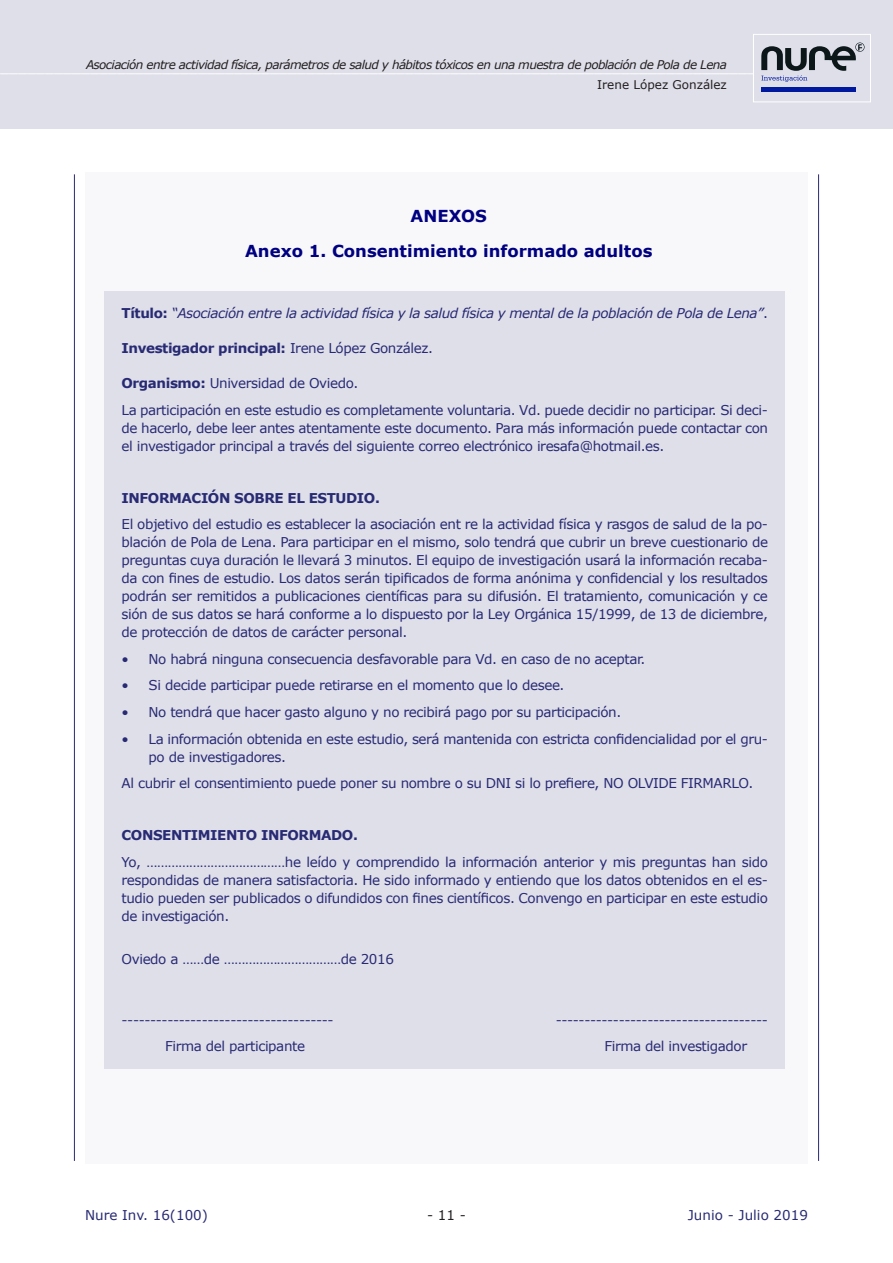
<style>
.page{position:relative;width:893px;height:1263px;background:#fff}
.page>*{position:absolute;margin:0;border:0;box-sizing:border-box;transform-origin:0 0}
.t1{font:18px "Myriad Pro";color:#fff}
.Texto{font:700 16.5px "Verdana";color:#000080}
.Texto-2{font:13.5px/18px "Verdana";letter-spacing:-.03em;color:#282a73;text-align:justify}
.Texto-3{font:700 13.5px "Verdana";letter-spacing:-.03em;color:#282a73}
.Texto-4{font:italic 13.5px "Verdana";letter-spacing:-.03em;color:#282a73}
.Texto-5{font:13.5px "Verdana";color:#282a73}
.t2{font:13.5px "Verdana";color:#231f20}
.t3{font:italic 12px "Verdana";letter-spacing:-.05em;color:#231f20}
.t4{font:12px "Verdana";color:#231f20}
.s1{font-weight:700;font-style:normal}
.s2{font-style:normal}
.s3{font-weight:400}
.s4{font-weight:700}
</style>
<div class="page">
<div style="left:1px;top:0;width:892px;height:128px;background:#dfdfea"></div>
<hr style="left:0;top:0;width:1px;height:128px;background:#dfdfea">
<hr style="left:74px;top:174px;width:1px;height:987px;background:#282a73">
<hr style="left:818px;top:174px;width:1px;height:987px;background:#282a73">
<div style="left:753px;top:34px;width:118px;height:68px;background:#dfdfea;border:1px solid #fff"></div>
<svg style="left:761px;top:43px;width:103px;height:39px"></svg>
<hr style="left:761px;top:87px;width:95px;height:4px;background:#00199f">
<div style="left:85px;top:172px;width:723px;height:991px;background:#f8f8fb"></div>
<div style="left:105px;top:291px;width:680px;height:777px;background:#dfdfea"></div>
<p class="t3" style="left:86px;top:56px;width:642px">Asociación entre actividad física, parámetros de salud y hábitos tóxicos en una muestra de población de Pola de Lena</p>
<p class="t4" style="left:597px;top:77px;width:131px">Irene López González</p>
<h1 class="t1" style="left:0;top:55px;width:838px">_____________________________________________________________________________________________</h1>
<p class="Texto" style="left:411px;top:204px;width:78px">ANEXOS</p>
<p class="Texto" style="left:245px;top:239px;width:409px">Anexo 1. Consentimiento informado adultos</p>
<p class="Texto-4" style="left:122px;top:304px;width:648px"><span class="s1">Título:</span> “Asociación entre la actividad física y la salud física y mental de la población de Pola de Lena”<span class="s2">.</span></p>
<p class="Texto-3" style="left:122px;top:339px;width:313px">Investigador principal: <span class="s3">Irene López González.</span></p>
<p class="Texto-2" style="left:122px;top:374px;width:238px"><span class="s4">Organismo:</span> Universidad de Oviedo.</p>
<p class="Texto-2" style="left:122px;top:401px;width:648px">La participación en este estudio es completamente voluntaria. Vd. puede decidir no participar. Si deci&shy;de hacerlo, debe leer antes atentamente este documento. Para más información puede contactar con el investigador principal a través del siguiente correo electrónico iresafa@hotmail.es.</p>
<p class="Texto-3" style="left:122px;top:488px;width:260px">INFORMACIÓN SOBRE EL ESTUDIO.</p>
<p class="Texto-2" style="left:122px;top:515px;width:648px">El objetivo del estudio es establecer la asociación ent re la actividad física y rasgos de salud de la po&shy;blación de Pola de Lena. Para participar en el mismo, solo tendrá que cubrir un breve cuestionario de preguntas cuya duración le llevará 3 minutos. El equipo de investigación usará la información recaba&shy;da con fines de estudio. Los datos serán tipificados de forma anónima y confidencial y los resultados podrán ser remitidos a publicaciones científicas para su difusión. El tratamiento, comunicación y ce sión de sus datos se hará conforme a lo dispuesto por la Ley Orgánica 15/1999, de 13 de diciembre, de protección de datos de carácter personal.</p>
<p class="Texto-2" style="left:122px;top:650px;width:525px">• No habrá ninguna consecuencia desfavorable para Vd. en caso de no aceptar.</p>
<p class="Texto-2" style="left:122px;top:676px;width:444px">• Si decide participar puede retirarse en el momento que lo desee.</p>
<p class="Texto-2" style="left:122px;top:703px;width:501px">• No tendrá que hacer gasto alguno y no recibirá pago por su participación.</p>
<p class="Texto-2" style="left:149px;top:729px;width:621px;text-indent:-27px">• La información obtenida en este estudio, será mantenida con estricta confidencialidad por el gru&shy;po de investigadores.</p>
<p class="Texto-2" style="left:122px;top:774px;width:633px">Al cubrir el consentimiento puede poner su nombre o su DNI si lo prefiere, NO OLVIDE FIRMARLO.</p>
<p class="Texto-3" style="left:122px;top:825px;width:238px">CONSENTIMIENTO INFORMADO.</p>
<p class="Texto-2" style="left:122px;top:852px;width:648px">Yo, …………………………………he leído y comprendido la información anterior y mis preguntas han sido respondidas de manera satisfactoria. He sido informado y entiendo que los datos obtenidos en el es&shy;tudio pueden ser publicados o difundidos con fines científicos. Convengo en participar en este estudio de investigación.</p>
<p class="Texto-2" style="left:122px;top:950px;width:274px">Oviedo a ……de ……………………………de 2016</p>
<p class="Texto-2" style="left:122px;top:1010px;width:214px">-------------------------------------</p>
<p class="Texto-2" style="left:556px;top:1010px;width:214px">-------------------------------------</p>
<p class="Texto-2" style="left:165px;top:1037px;width:142px">Firma del participante</p>
<p class="Texto-2" style="left:604px;top:1037px;width:144px">Firma del investigador</p>
<p class="Texto-5" style="left:85px;top:1206px;width:124px">Nure Inv. 16(100)</p>
<p class="t2" style="left:427px;top:1206px;width:40px">- 11 -</p>
<p class="Texto-5" style="left:688px;top:1206px;width:122px">Junio - Julio 2019</p>
</div>
